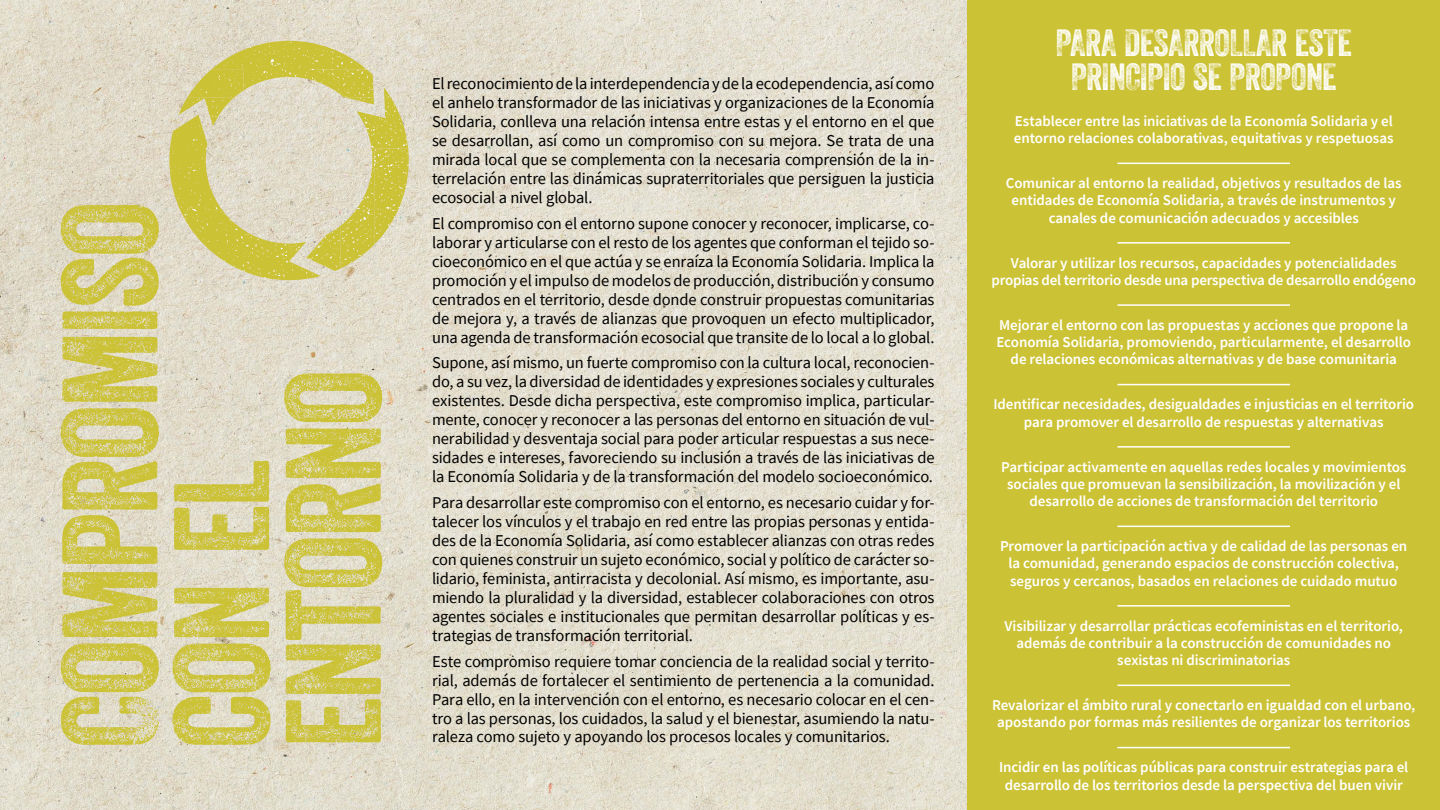
<style>
.page{position:relative;width:1440px;height:810px;background:#fff}
.page>*{position:absolute;margin:0;border:0;box-sizing:border-box;transform-origin:0 0}
.t1{font:131.25px/111.7px "Veneer Three";letter-spacing:-.025em;color:#ccc236}
.t2{font:36.75px/33.8px "Veneer Three";letter-spacing:-.015em;color:#fff;text-align:center}
.t3{font:16.5px/19px "Source Sans Pro";letter-spacing:-.01em;color:#000;text-align:justify}
.t4{font:600 15px/17.2px "Source Sans Pro";letter-spacing:-.005em;color:#fff;text-align:center}
</style>
<div class="page">
<img style="left:0;top:0;width:968px;height:810px">
<div style="left:968px;top:0;width:472px;height:810px;background:#ccc236"></div>
<hr style="left:1118px;top:163px;width:172px;height:1px;background:#fff">
<hr style="left:1118px;top:242px;width:172px;height:2px;background:#fff">
<hr style="left:1118px;top:304px;width:172px;height:2px;background:#fff">
<hr style="left:1118px;top:384px;width:172px;height:1px;background:#fff">
<hr style="left:1118px;top:446px;width:172px;height:2px;background:#fff">
<hr style="left:1118px;top:526px;width:172px;height:1px;background:#fff">
<hr style="left:1118px;top:605px;width:172px;height:2px;background:#fff">
<hr style="left:1118px;top:685px;width:172px;height:1px;background:#fff">
<hr style="left:1118px;top:747px;width:172px;height:1px;background:#fff">
<svg style="left:169px;top:41px;width:240px;height:239px"></svg>
<h1 class="t1" style="left:53px;top:748px;width:548px;rotate:-90deg">Compromiso con el entorno</h1>
<p class="t3" style="left:432px;top:74px;width:504px">El reconocimiento de la interdependencia y de la ecodependencia, así como el anhelo transformador de las iniciativas y organizaciones de la Economía Solidaria, conlleva una relación intensa entre estas y el entorno en el que se desarrollan, así como un compromiso con su mejora. Se trata de una mirada local que se complementa con la necesaria comprensión de la in&shy;terrelación entre las dinámicas supraterritoriales que persiguen la justicia ecosocial a nivel global.</p>
<p class="t3" style="left:432px;top:214px;width:504px">El compromiso con el entorno supone conocer y reconocer, implicarse, co&shy;laborar y articularse con el resto de los agentes que conforman el tejido so&shy;cioeconómico en el que actúa y se enraíza la Economía Solidaria. Implica la promoción y el impulso de modelos de producción, distribución y consumo centrados en el territorio, desde donde construir propuestas comunitarias de mejora y, a través de alianzas que provoquen un efecto multiplicador, una agenda de transformación ecosocial que transite de lo local a lo global.</p>
<p class="t3" style="left:432px;top:353px;width:504px">Supone, así mismo, un fuerte compromiso con la cultura local, reconocien&shy;do, a su vez, la diversidad de identidades y expresiones sociales y culturales existentes. Desde dicha perspectiva, este compromiso implica, particular&shy;mente, conocer y reconocer a las personas del entorno en situación de vul&shy;nerabilidad y desventaja social para poder articular respuestas a sus nece&shy;sidades e intereses, favoreciendo su inclusión a través de las iniciativas de la Economía Solidaria y de la transformación del modelo socioeconómico.</p>
<p class="t3" style="left:432px;top:493px;width:504px">Para desarrollar este compromiso con el entorno, es necesario cuidar y for&shy;talecer los vínculos y el trabajo en red entre las propias personas y entida&shy;des de la Economía Solidaria, así como establecer alianzas con otras redes con quienes construir un sujeto económico, social y político de carácter so&shy;lidario, feminista, antirracista y decolonial. Así mismo, es importante, asu&shy;miendo la pluralidad y la diversidad, establecer colaboraciones con otros agentes sociales e institucionales que permitan desarrollar políticas y es&shy;trategias de transformación territorial.</p>
<p class="t3" style="left:432px;top:652px;width:504px">Este compromiso requiere tomar conciencia de la realidad social y territo&shy;rial, además de fortalecer el sentimiento de pertenencia a la comunidad.<br>Para ello, en la intervención con el entorno, es necesario colocar en el cen&shy;tro a las personas, los cuidados, la salud y el bienestar, asumiendo la natu&shy;raleza como sujeto y apoyando los procesos locales y comunitarios.</p>
<h2 class="t2" style="left:1056px;top:26px;width:298px">PARA DESARROLLAR ESTE<br>PRINCIPIO SE PROPONE</h2>
<p class="t4" style="left:1014px;top:112px;width:381px;text-align:left">Establecer entre las iniciativas de la Economía Solidaria y el entorno relaciones colaborativas, equitativas y respetuosas</p>
<p class="t4" style="left:1006px;top:174px;width:397px">Comunicar al entorno la realidad, objetivos y resultados de las entidades de Economía Solidaria, a través de instrumentos y canales de comunicación adecuados y accesibles</p>
<p class="t4" style="left:992px;top:254px;width:426px">Valorar y utilizar los recursos, capacidades y potencialidades propias del territorio desde una perspectiva de desarrollo endógeno</p>
<p class="t4" style="left:996px;top:316px;width:416px">Mejorar el entorno con las propuestas y acciones que propone la<br>Economía Solidaria, promoviendo, particularmente, el desarrollo de relaciones económicas alternativas y de base comunitaria</p>
<p class="t4" style="left:993px;top:396px;width:422px">Identificar necesidades, desigualdades e injusticias en el territorio para promover el desarrollo de respuestas y alternativas</p>
<p class="t4" style="left:1001px;top:458px;width:407px">Participar activamente en aquellas redes locales y movimientos sociales que promuevan la sensibilización, la movilización y el desarrollo de acciones de transformación del territorio</p>
<p class="t4" style="left:1000px;top:537px;width:409px">Promover la participación activa y de calidad de las personas en la comunidad, generando espacios de construcción colectiva, seguros y cercanos, basados en relaciones de cuidado mutuo</p>
<p class="t4" style="left:1004px;top:617px;width:400px">Visibilizar y desarrollar prácticas ecofeministas en el territorio, además de contribuir a la construcción de comunidades no sexistas ni discriminatorias</p>
<p class="t4" style="left:992px;top:696px;width:425px">Revalorizar el ámbito rural y conectarlo en igualdad con el urbano, apostando por formas más resilientes de organizar los territorios</p>
<p class="t4" style="left:999px;top:759px;width:411px">Incidir en las políticas públicas para construir estrategias para el desarrollo de los territorios desde la perspectiva del buen vivir</p>
</div>
